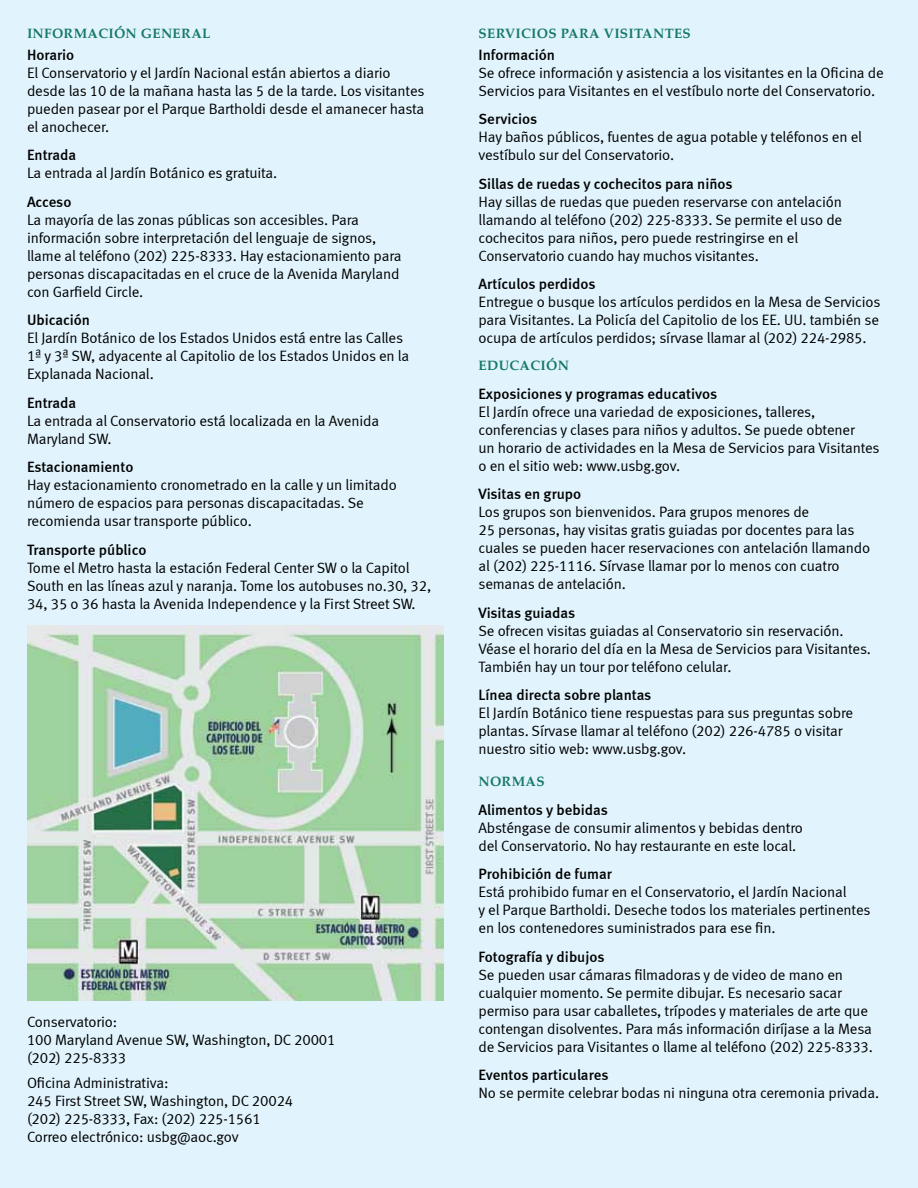
<style>
.page{position:relative;width:918px;height:1188px;background:#e1f4fd}
.page>*{position:absolute;margin:0;border:0;box-sizing:border-box;transform-origin:0 0}
.body_information_sp{font:15px/18px "Meta Normal LF";letter-spacing:-.01em;color:#000}
.subhead_information{font:15px "Meta Medium LF";color:#000}
.section_head_sp{font:700 13.5px "Palatino";letter-spacing:.025em;color:#167869}
.body_information_sp-2{font:700 13.5px "Palatino";letter-spacing:.025em;color:#167869}
</style>
<div class="page">
<img style="left:27px;top:626px;width:417px;height:374px">
<p class="section_head_sp" style="left:27px;top:22px;width:185px">INFORMACIÓN GENERAL</p>
<p class="subhead_information" style="left:27px;top:46px;width:49px">Horario</p>
<p class="body_information_sp" style="left:27px;top:63px;width:399px">El Conservatorio y el Jardín Nacional están abiertos a diario desde las 10 de la mañana hasta las 5 de la tarde. Los visitantes pueden pasear por el Parque Bartholdi desde el amanecer hasta el anochecer.</p>
<p class="subhead_information" style="left:27px;top:146px;width:51px">Entrada</p>
<p class="body_information_sp" style="left:27px;top:164px;width:252px">La entrada al Jardín Botánico es gratuita.</p>
<p class="subhead_information" style="left:27px;top:193px;width:46px">Acceso</p>
<p class="body_information_sp" style="left:27px;top:210px;width:376px">La mayoría de las zonas públicas son accesibles. Para información sobre interpretación del lenguaje de signos, llame al teléfono (202) 225-8333. Hay estacionamiento para personas discapacitadas en el cruce de la Avenida Maryland con Garfield Circle.</p>
<p class="subhead_information" style="left:27px;top:311px;width:65px">Ubicación</p>
<p class="body_information_sp" style="left:27px;top:329px;width:384px">El Jardín Botánico de los Estados Unidos está entre las Calles<br>1ª y 3ª SW, adyacente al Capitolio de los Estados Unidos en la<br>Explanada Nacional.</p>
<p class="subhead_information" style="left:27px;top:394px;width:51px">Entrada</p>
<p class="body_information_sp" style="left:27px;top:411px;width:354px">La entrada al Conservatorio está localizada en la Avenida<br>Maryland SW.</p>
<p class="subhead_information" style="left:27px;top:458px;width:108px">Estacionamiento</p>
<p class="body_information_sp" style="left:27px;top:476px;width:371px">Hay estacionamiento cronometrado en la calle y un limitado número de espacios para personas discapacitadas. Se recomienda usar transporte público.</p>
<p class="subhead_information" style="left:27px;top:541px;width:121px">Transporte público</p>
<p class="body_information_sp" style="left:27px;top:558px;width:406px">Tome el Metro hasta la estación Federal Center SW o la Capitol<br>South en las líneas azul y naranja. Tome los autobuses no.30, 32,<br>34, 35 o 36 hasta la Avenida Independence y la First Street SW.</p>
<p class="body_information_sp" style="left:27px;top:1013px;width:92px">Conservatorio:</p>
<p class="body_information_sp" style="left:27px;top:1031px;width:310px">100 Maryland Avenue SW, Washington, DC 20001</p>
<p class="body_information_sp" style="left:27px;top:1049px;width:101px">(202) 225-8333</p>
<p class="body_information_sp" style="left:27px;top:1073px;width:143px">Oficina Administrativa:</p>
<p class="body_information_sp" style="left:27px;top:1091px;width:268px">245 First Street SW, Washington, DC 20024 (202) 225-8333, Fax: (202) 225-1561</p>
<p class="body_information_sp" style="left:27px;top:1127px;width:213px">Correo electrónico: usbg@aoc.gov</p>
<p class="section_head_sp" style="left:478px;top:22px;width:214px">SERVICIOS PARA VISITANTES</p>
<p class="subhead_information" style="left:478px;top:46px;width:78px">Información</p>
<p class="body_information_sp" style="left:478px;top:63px;width:407px">Se ofrece información y asistencia a los visitantes en la Oficina de<br>Servicios para Visitantes en el vestíbulo norte del Conservatorio.</p>
<p class="subhead_information" style="left:478px;top:110px;width:60px">Servicios</p>
<p class="body_information_sp" style="left:478px;top:128px;width:385px">Hay baños públicos, fuentes de agua potable y teléfonos en el vestíbulo sur del Conservatorio.</p>
<p class="subhead_information" style="left:478px;top:175px;width:256px">Sillas de ruedas y cochecitos para niños</p>
<p class="body_information_sp" style="left:478px;top:192px;width:365px">Hay sillas de ruedas que pueden reservarse con antelación llamando al teléfono (202) 225-8333. Se permite el uso de cochecitos para niños, pero puede restringirse en el Conservatorio cuando hay muchos visitantes.</p>
<p class="subhead_information" style="left:478px;top:275px;width:119px">Artículos perdidos</p>
<p class="body_information_sp" style="left:478px;top:293px;width:404px;text-align:justify">Entregue o busque los artículos perdidos en la Mesa de Servicios para Visitantes. La Policía del Capitolio de los EE. UU. también se ocupa de artículos perdidos; sírvase llamar al (202) 224-2985.</p>
<p class="body_information_sp-2" style="left:478px;top:354px;width:92px">EDUCACIÓN</p>
<p class="subhead_information" style="left:478px;top:385px;width:240px">Exposiciones y programas educativos</p>
<p class="body_information_sp" style="left:478px;top:402px;width:403px">El Jardín ofrece una variedad de exposiciones, talleres, conferencias y clases para niños y adultos. Se puede obtener<br>un horario de actividades en la Mesa de Servicios para Visitantes o en el sitio web: www.usbg.gov.</p>
<p class="subhead_information" style="left:478px;top:485px;width:104px">Visitas en grupo</p>
<p class="body_information_sp" style="left:478px;top:503px;width:393px">Los grupos son bienvenidos. Para grupos menores de<br>25 personas, hay visitas gratis guiadas por docentes para las cuales se pueden hacer reservaciones con antelación llamando al (202) 225-1116. Sírvase llamar por lo menos con cuatro semanas de antelación.</p>
<p class="subhead_information" style="left:478px;top:604px;width:98px">Visitas guiadas</p>
<p class="body_information_sp" style="left:478px;top:621px;width:394px">Se ofrecen visitas guiadas al Conservatorio sin reservación.<br>Véase el horario del día en la Mesa de Servicios para Visitantes.<br>También hay un tour por teléfono celular.</p>
<p class="subhead_information" style="left:478px;top:686px;width:174px">Línea directa sobre plantas</p>
<p class="body_information_sp" style="left:478px;top:704px;width:376px">El Jardín Botánico tiene respuestas para sus preguntas sobre plantas. Sírvase llamar al teléfono (202) 226-4785 o visitar nuestro sitio web: www.usbg.gov.</p>
<p class="section_head_sp" style="left:478px;top:770px;width:68px">NORMAS</p>
<p class="subhead_information" style="left:478px;top:801px;width:131px">Alimentos y bebidas</p>
<p class="body_information_sp" style="left:478px;top:818px;width:326px">Absténgase de consumir alimentos y bebidas dentro del Conservatorio. No hay restaurante en este local.</p>
<p class="subhead_information" style="left:478px;top:865px;width:135px">Prohibición de fumar</p>
<p class="body_information_sp" style="left:478px;top:883px;width:394px">Está prohibido fumar en el Conservatorio, el Jardín Nacional<br>y el Parque Bartholdi. Deseche todos los materiales pertinentes en los contenedores suministrados para ese fin.</p>
<p class="subhead_information" style="left:478px;top:948px;width:127px">Fotografía y dibujos</p>
<p class="body_information_sp" style="left:478px;top:965px;width:396px">Se pueden usar cámaras filmadoras y de video de mano en cualquier momento. Se permite dibujar. Es necesario sacar permiso para usar caballetes, trípodes y materiales de arte que contengan disolventes. Para más información diríjase a la Mesa de Servicios para Visitantes o llame al teléfono (202) 225-8333.</p>
<p class="subhead_information" style="left:478px;top:1066px;width:131px">Eventos particulares</p>
<p class="body_information_sp" style="left:478px;top:1084px;width:402px">No se permite celebrar bodas ni ninguna otra ceremonia privada.</p>
</div>
